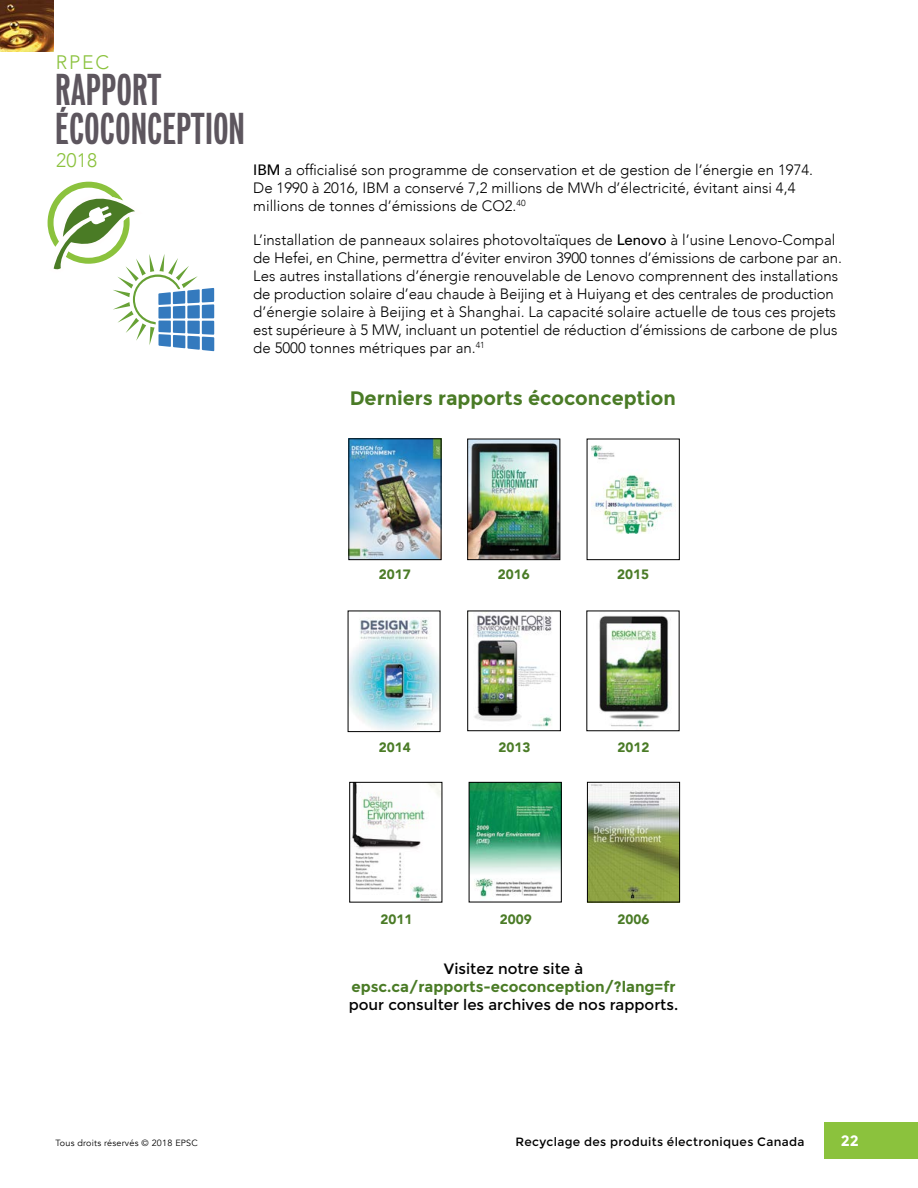
<style>
.page{position:relative;width:918px;height:1188px;background:#fff}
.page>*{position:absolute;margin:0;border:0;box-sizing:border-box;transform-origin:0 0}
.t1{font:700 extra-condensed 40.5px/39px "Vonnes";letter-spacing:.015em;color:#5d565e}
.t2{font:700 19.5px "Montserrat";color:#4a7b26}
.t3{font:300 19.5px "Avenir";letter-spacing:.05em;color:#8bc23d}
.t4{font:300 15px/18px "Avenir";color:#000}
.t5{font:15px "Montserrat";color:#000}
.t6{font:700 15px "Montserrat";color:#4a7b26}
.t7{font:700 15px "Montserrat";color:#fff}
.t8{font:900 13.5px "Avenir";color:#4a7b26}
.t9{font:12px "Montserrat";letter-spacing:.025em;color:#000}
.t10{font:9px "Avenir";letter-spacing:.025em;color:#000}
.s1{font-weight:500}
</style>
<div class="page">
<div style="left:824px;top:1122px;width:94px;height:36px;background:#8bc23d"></div>
<img style="left:0;top:0;width:54px;height:52px">
<img style="left:589px;top:784px;width:89px;height:116px">
<div style="left:587px;top:782px;width:93px;height:120px;border:1px solid #000"></div>
<img style="left:471px;top:784px;width:89px;height:114px">
<div style="left:469px;top:782px;width:93px;height:120px;border:1px solid #000"></div>
<img style="left:352px;top:784px;width:88px;height:116px">
<img style="left:599px;top:615px;width:70px;height:112px">
<img style="left:474px;top:615px;width:81px;height:113px">
<div style="left:468px;top:611px;width:93px;height:120px;border:1px solid #000"></div>
<img style="left:350px;top:618px;width:88px;height:112px">
<img style="left:591px;top:446px;width:82px;height:87px">
<div style="left:587px;top:439px;width:93px;height:121px;border:1px solid #000"></div>
<img style="left:469px;top:441px;width:89px;height:117px">
<div style="left:467px;top:439px;width:93px;height:121px;border:1px solid #000"></div>
<img style="left:351px;top:441px;width:88px;height:117px">
<svg style="left:48px;top:182px;width:167px;height:170px"></svg>
<h2 class="t3" style="left:56px;top:51px;width:55px">RPEC</h2>
<h1 class="t1" style="left:56px;top:71px;width:191px">RAPPORT<br>ÉCOCONCEPTION</h1>
<h2 class="t3" style="left:56px;top:149px;width:43px">2018</h2>
<p class="t4" style="left:253px;top:161px;width:561px"><span class="s1">IBM</span> a officialisé son programme de conservation et de gestion de l’énergie en 1974.<br>De 1990 à 2016, IBM a conservé 7,2 millions de MWh d’électricité, évitant ainsi 4,4 millions de tonnes d’émissions de CO2.<sup>40</sup></p>
<p class="t4" style="left:253px;top:231px;width:590px">L’installation de panneaux solaires photovoltaïques de <span class="s1">Lenovo</span> à l’usine Lenovo-Compal de Hefei, en Chine, permettra d’éviter environ 3900 tonnes d’émissions de carbone par an.<br>Les autres installations d’énergie renouvelable de Lenovo comprennent des installations de production solaire d’eau chaude à Beijing et à Huiyang et des centrales de production d’énergie solaire à Beijing et à Shanghai. La capacité solaire actuelle de tous ces projets est supérieure à 5 MW, incluant un potentiel de réduction d’émissions de carbone de plus de 5000 tonnes métriques par an.<sup>41</sup></p>
<h2 class="t2" style="left:350px;top:387px;width:328px">Derniers rapports écoconception</h2>
<p class="t8" style="left:379px;top:563px;width:33px">2017</p>
<p class="t8" style="left:498px;top:563px;width:33px">2016</p>
<p class="t8" style="left:617px;top:563px;width:33px">2015</p>
<p class="t8" style="left:379px;top:736px;width:33px">2014</p>
<p class="t8" style="left:499px;top:736px;width:33px">2013</p>
<p class="t8" style="left:618px;top:736px;width:33px">2012</p>
<p class="t8" style="left:380px;top:907px;width:33px">2011</p>
<p class="t8" style="left:500px;top:907px;width:33px">2009</p>
<p class="t8" style="left:618px;top:907px;width:33px">2006</p>
<p class="t5" style="left:444px;top:960px;width:141px">Visitez notre site à</p>
<p class="t6" style="left:351px;top:978px;width:326px">epsc.ca/rapports-ecoconception/?lang=fr</p>
<p class="t5" style="left:349px;top:996px;width:331px">pour consulter les archives de nos rapports.</p>
<p class="t10" style="left:56px;top:1137px;width:144px">Tous droits réservés © 2018 EPSC</p>
<p class="t9" style="left:515px;top:1134px;width:291px">Recyclage des produits électroniques Canada</p>
<p class="t7" style="left:841px;top:1132px;width:20px">22</p>
</div>
